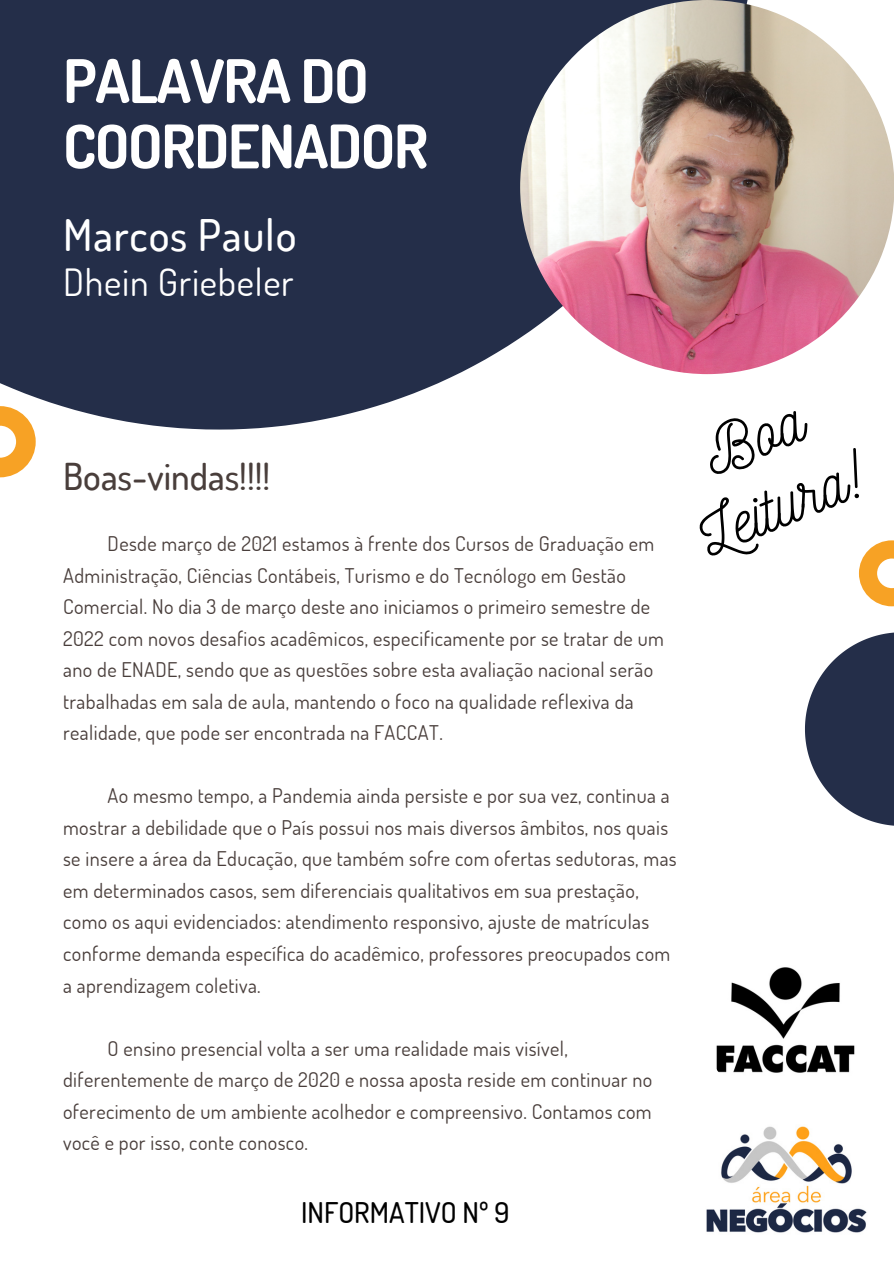
<style>
.page{position:relative;width:894px;height:1264px;background:#fff}
.page>*{position:absolute;margin:0;border:0;box-sizing:border-box;transform-origin:0 0}
.t1{font:64.05px "Nickainley";color:#000}
.t2{font:700 60px/65.2px "Dosis";letter-spacing:-.02em;color:#fff}
.t3{font:500 43.5px "Dosis";letter-spacing:.02em;color:#fff}
.t4{font:37.5px "Dosis";letter-spacing:.02em;color:#fff}
.t5{font:500 37.05px "Dosis";color:#493e3b}
.t6{font:500 28.5px "Dosis";color:#000}
.t7{font:20.25px/31.5px "Dosis";letter-spacing:.02em;color:#493e3b}
</style>
<div class="page">
<svg style="left:0;top:0;width:758px;height:429px;background:#3c455d"></svg>
<img style="left:520px;top:0;width:373px;height:374px;border-radius:50%">
<svg style="left:0;top:406px;width:36px;height:71px"></svg>
<img style="left:706px;top:1126px;width:161px;height:107px">
<img style="left:700px;top:935px;width:170px;height:170px;border-radius:50%">
<svg style="left:805px;top:632px;width:88px;height:194px"></svg>
<svg style="left:859px;top:540px;width:34px;height:66px"></svg>
<svg style="left:696px;top:408px;width:62px;height:21px"></svg>
<p class="t2" style="left:63px;top:47px;width:366px">PALAVRA DO<br>COORDENADOR</p>
<p class="t3" style="left:63px;top:206px;width:235px">Marcos Paulo</p>
<p class="t4" style="left:63px;top:258px;width:232px">Dhein Griebeler</p>
<p class="t5" style="left:63px;top:452px;width:208px">Boas-vindas!!!!</p>
<p class="t7" style="left:63px;top:527px;width:602px;text-indent:44px">Desde março de 2021 estamos à frente dos Cursos de Graduação em Administração, Ciências Contábeis, Turismo e do Tecnólogo em Gestão Comercial. No dia 3 de março deste ano iniciamos o primeiro semestre de 2022 com novos desafios acadêmicos, especificamente por se tratar de um ano de ENADE, sendo que as questões sobre esta avaliação nacional serão trabalhadas em sala de aula, mantendo o foco na qualidade reflexiva da realidade, que pode ser encontrada na FACCAT.</p>
<p class="t1" style="left:685px;top:497px;width:173px;rotate:-22deg">Leitura!</p>
<p class="t7" style="left:63px;top:779px;width:615px;text-indent:44px">Ao mesmo tempo, a Pandemia ainda persiste e por sua vez, continua a mostrar a debilidade que o País possui nos mais diversos âmbitos, nos quais se insere a área da Educação, que também sofre com ofertas sedutoras, mas em determinados casos, sem diferenciais qualitativos em sua prestação, como os aqui evidenciados: atendimento responsivo, ajuste de matrículas conforme demanda específica do acadêmico, professores preocupados com a aprendizagem coletiva.</p>
<p class="t7" style="left:63px;top:1031px;width:590px;text-indent:44px">O ensino presencial volta a ser uma realidade mais visível, diferentemente de março de 2020 e nossa aposta reside em continuar no oferecimento de um ambiente acolhedor e compreensivo. Contamos com você e por isso, conte conosco.</p>
<p class="t6" style="left:301px;top:1193px;width:210px">INFORMATIVO Nº 9</p>
</div>
